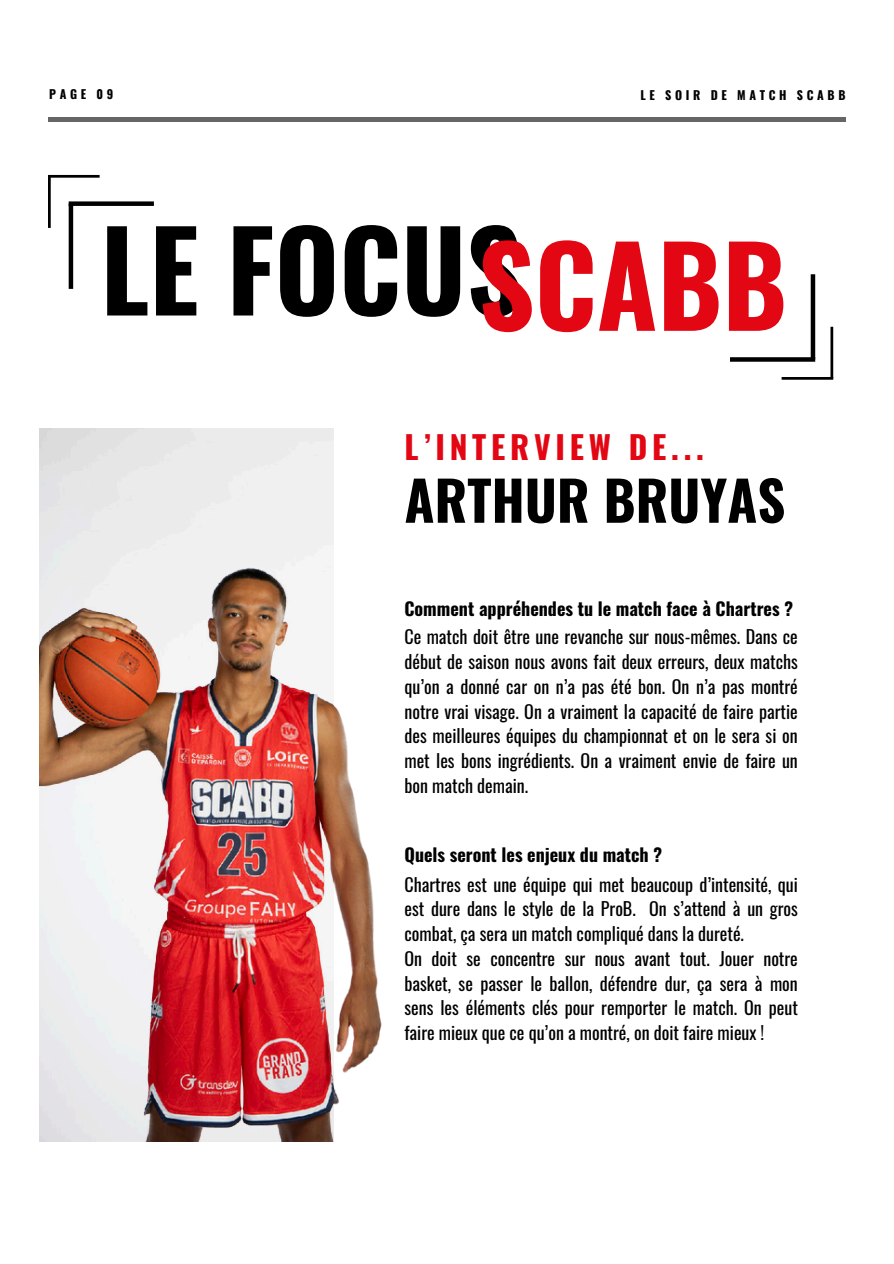
<style>
.page{position:relative;width:894px;height:1264px;background:#fff}
.page>*{position:absolute;margin:0;border:0;box-sizing:border-box;transform-origin:0 0}
.t1{font:700 110.1px "Oswald";color:#000}
.t2{font:700 110.1px "Oswald";color:#e30613}
.t3{font:700 54.45px "Oswald";color:#000}
.t4{font:700 31.8px "Oswald";letter-spacing:.15em;color:#e30613}
.t5{font:18px/24.8px "Oswald";color:#000;text-align:justify}
.t6{font:700 18px "Oswald";color:#000}
.t7{font:700 12.15px "Oswald";letter-spacing:.3em;color:#000}
</style>
<div class="page">
<hr style="left:48px;top:118px;width:796px;height:3px;background:#666">
<div style="left:729px;top:357px;width:86px;height:5px;background:#000"></div>
<div style="left:810px;top:274px;width:5px;height:85px;background:#000"></div>
<div style="left:69px;top:201px;width:85px;height:5px;background:#000"></div>
<hr style="left:69px;top:204px;width:4px;height:85px;background:#000">
<hr style="left:781px;top:377px;width:52px;height:3px;background:#000">
<hr style="left:830px;top:327px;width:3px;height:51px;background:#000">
<hr style="left:48px;top:175px;width:52px;height:3px;background:#000">
<hr style="left:48px;top:176px;width:3px;height:52px;background:#000">
<img style="left:39px;top:428px;width:35px;height:712px">
<img style="left:74px;top:428px;width:308px;height:713px">
<h1 class="t7" style="left:49px;top:85px;width:66px">PAGE 09</h1>
<h1 class="t7" style="left:640px;top:85px;width:206px">LE SOIR DE MATCH SCABB</h1>
<p class="t1" style="left:101px;top:184px;width:423px">LE FOCUS</p>
<p class="t2" style="left:478px;top:199px;width:310px">SCABB</p>
<h3 class="t4" style="left:404px;top:422px;width:301px">L’INTERVIEW DE...</h3>
<p class="t3" style="left:404px;top:458px;width:382px">ARTHUR BRUYAS</p>
<p class="t6" style="left:404px;top:594px;width:390px">Comment appréhendes tu le match face à Chartres ?</p>
<h4 class="t5" style="left:404px;top:624px;width:395px">Ce match doit être une revanche sur nous-mêmes. Dans ce début de saison nous avons fait deux erreurs, deux matchs qu’on a donné car on n’a pas été bon. On n’a pas montré notre vrai visage. On a vraiment la capacité de faire partie des meilleures équipes du championnat et on le sera si on met les bons ingrédients. On a vraiment envie de faire un bon match demain.</h4>
<h2 class="t6" style="left:404px;top:841px;width:259px">Quels seront les enjeux du match ?</h2>
<h5 class="t5" style="left:404px;top:871px;width:395px;text-align:left">Chartres est une équipe qui met beaucoup d’intensité, qui est dure dans le style de la ProB. On s’attend à un gros combat, ça sera un match compliqué dans la dureté.<br>On doit se concentre sur nous avant tout. Jouer notre basket, se passer le ballon, défendre dur, ça sera à mon sens les éléments clés pour remporter le match. On peut faire mieux que ce qu’on a montré, on doit faire mieux !</h5>
</div>
